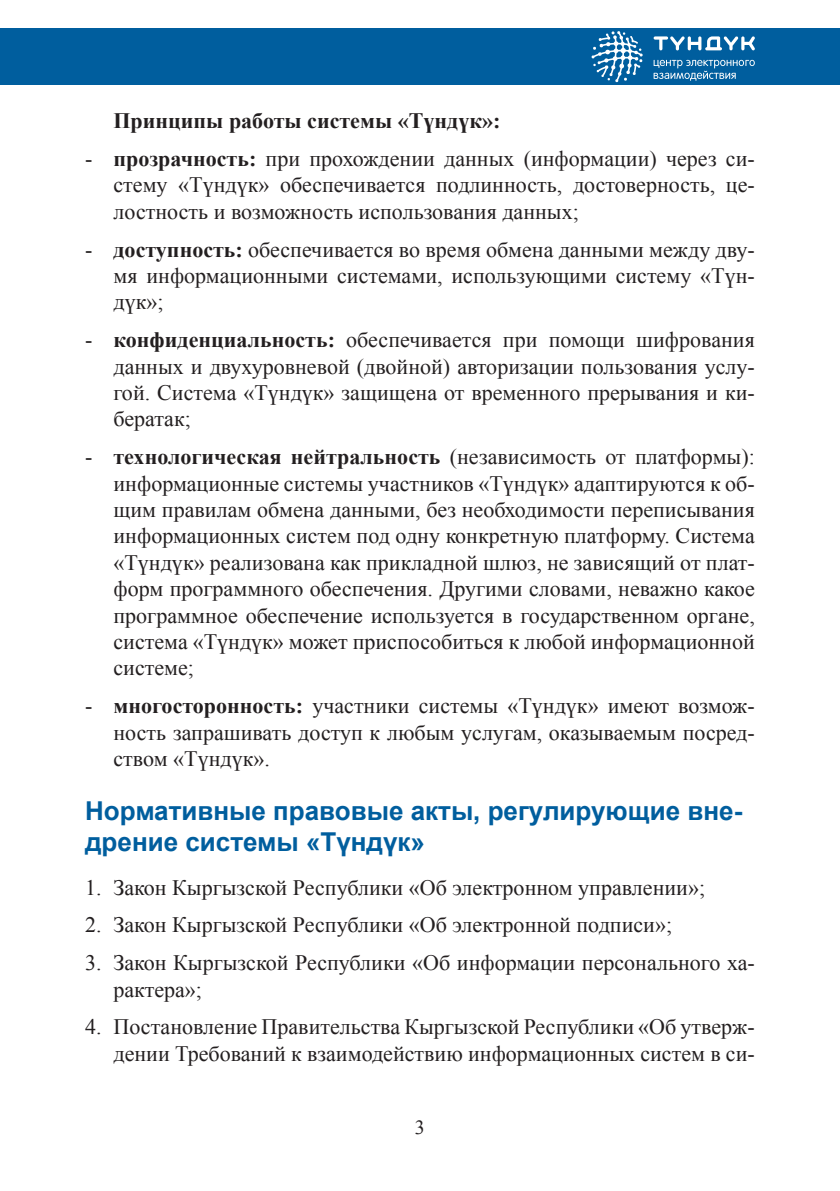
<style>
.page{position:relative;width:840px;height:1191px;background:#fff}
.page>*{position:absolute;margin:0;border:0;box-sizing:border-box;transform-origin:0 0}
.заголовок{font:700 26px/31.2px "Arial";color:#005e9e}
.маркеры{font:22px/26.4px "Times New Roman";color:#231f20;text-align:justify}
.основа{font:700 22px "Times New Roman";color:#231f20}
.t1{font:20px "Times New Roman";color:#231f20}
.s1{font-weight:700}
</style>
<div class="page">
<div style="left:0;top:28px;width:839px;height:57px;background:#005e9e"></div>
<svg style="left:591px;top:31px;width:51px;height:51px"></svg>
<svg style="left:653px;top:36px;width:101px;height:15px"></svg>
<svg style="left:653px;top:60px;width:101px;height:21px"></svg>
<p class="основа" style="left:113px;top:106px;width:388px">Принципы работы системы «Түндүк»:</p>
<p class="маркеры" style="left:113px;top:145px;width:642px;text-indent:-28px">- <span class="s1">прозрачность:</span> при прохождении данных (информации) через си&shy;стему «Түндүк» обеспечивается подлинность, достоверность, це&shy;лостность и возможность использования данных;</p>
<p class="маркеры" style="left:113px;top:236px;width:642px;text-indent:-28px">- <span class="s1">доступность:</span> обеспечивается во время обмена данными между дву&shy;мя информационными системами, использующими систему «Түн&shy;дүк»;</p>
<p class="маркеры" style="left:113px;top:326px;width:642px;text-indent:-28px">- <span class="s1">конфиденциальность:</span> обеспечивается при помощи шифрования данных и двухуровневой (двойной) авторизации пользования услу&shy;гой. Система «Түндүк» защищена от временного прерывания и ки&shy;бератак;</p>
<p class="маркеры" style="left:113px;top:443px;width:642px;text-indent:-28px">- <span class="s1">технологическая нейтральность</span> (независимость от платформы): информационные системы участников «Түндүк» адаптируются к об&shy;щим правилам обмена данными, без необходимости переписывания информационных систем под одну конкретную платформу. Система «Түндүк» реализована как прикладной шлюз, не зависящий от плат&shy;форм программного обеспечения. Другими словами, неважно какое программное обеспечение используется в государственном органе, система «Түндүк» может приспособиться к любой информационной системе;</p>
<p class="маркеры" style="left:113px;top:692px;width:642px;text-indent:-28px">- <span class="s1">многосторонность:</span> участники системы «Түндүк» имеют возмож&shy;ность запрашивать доступ к любым услугам, оказываемым посред&shy;ством «Түндүк».</p>
<p class="заголовок" style="left:85px;top:796px;width:658px">Нормативные правовые акты, регулирующие вне&shy;дрение системы «Түндүк»</p>
<p class="маркеры" style="left:85px;top:873px;width:621px">1. Закон Кыргызской Республики «Об электронном управлении»;</p>
<p class="маркеры" style="left:85px;top:911px;width:588px">2. Закон Кыргызской Республики «Об электронной подписи»;</p>
<p class="маркеры" style="left:113px;top:949px;width:642px;text-indent:-28px">3. Закон Кыргызской Республики «Об информации персонального ха&shy;рактера»;</p>
<p class="маркеры" style="left:85px;top:1013px;width:670px;text-align:right">4. Постановление Правительства Кыргызской Республики «Об утверж&shy;дении Требований к взаимодействию информационных систем в си-</p>
<p class="t1" style="left:415px;top:1113px;width:11px">3</p>
</div>
